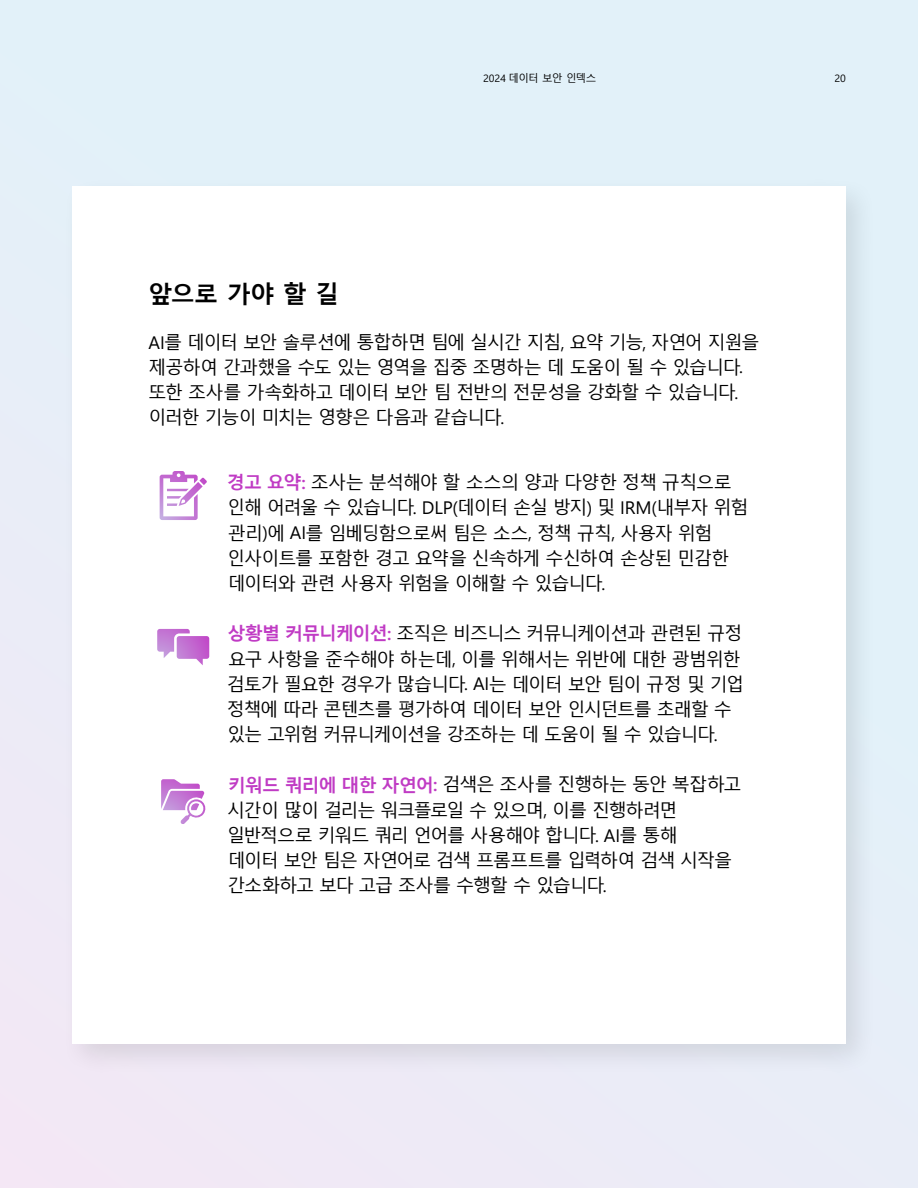
<style>
.page{position:relative;width:918px;height:1188px;background:#fff}
.page>*{position:absolute;margin:0;border:0;box-sizing:border-box;transform-origin:0 0}
.Large_Display_Type{font:700 24px "Malgun Gothic";color:#000}
.Body_copy{font:18px/25.2px "Malgun Gothic";letter-spacing:-.06em;color:#000}
.Large_Display_Type-2{font:18px/25px "Malgun Gothic";letter-spacing:-.065em;color:#000}
.t1{font:10.5px "Malgun Gothic";letter-spacing:-.065em;color:#000}
.t2{font:10.5px "Segoe Sans";color:#000}
.s1{font-family:"Segoe Sans"}
.s2{font-family:"Segoe Sans a 8000"}
.s3{font-weight:700;color:#c03bc4}
.s4{font-family:"Segoe Sans a 8000";color:#c03bc4}
</style>
<div class="page">
<div style="left:0;top:0;width:918px;height:1188px;background:linear-gradient(to right,#e9edf7,#e4f0f8)"></div>
<div style="left:60px;top:174px;width:819px;height:903px;background:#000;opacity:.1"></div>
<div style="left:72px;top:186px;width:774px;height:858px;background:#fff"></div>
<svg style="left:160px;top:471px;width:47px;height:49px"></svg>
<svg style="left:157px;top:629px;width:52px;height:36px"></svg>
<svg style="left:161px;top:779px;width:45px;height:45px"></svg>
<p class="t1" style="left:483px;top:72px;width:115px"><span class="s1">2024</span> 데이터 보안 인덱스</p>
<p class="t2" style="left:834px;top:71px;width:13px">20</p>
<p class="Large_Display_Type" style="left:148px;top:280px;width:192px">앞으로 가야 할 길</p>
<p class="Large_Display_Type-2" style="left:148px;top:331px;width:612px"><span class="s2">AI</span>를 데이터 보안 솔루션에 통합하면 팀에 실시간 지침<span class="s2">,</span> 요약 기능<span class="s2">,</span> 자연어 지원을 제공하여 간과했을 수도 있는 영역을 집중 조명하는 데 도움이 될 수 있습니다<span class="s2">. </span>또한 조사를 가속화하고 데이터 보안 팀 전반의 전문성을 강화할 수 있습니다<span class="s2">. </span>이러한 기능이 미치는 영향은 다음과 같습니다<span class="s2">.</span></p>
<p class="Body_copy" style="left:227px;top:470px;width:523px"><span class="s3">경고 요약</span><span class="s4">:</span> 조사는 분석해야 할 소스의 양과 다양한 정책 규칙으로 인해 어려울 수 있습니다<span class="s2">. DLP(</span>데이터 손실 방지<span class="s2">)</span> 및 <span class="s2">IRM(</span>내부자 위험 관리<span class="s2">)</span>에 <span class="s2">AI</span>를 임베딩함으로써 팀은 소스<span class="s2">,</span> 정책 규칙<span class="s2">,</span> 사용자 위험 인사이트를 포함한 경고 요약을 신속하게 수신하여 손상된 민감한 데이터와 관련 사용자 위험을 이해할 수 있습니다<span class="s2">.</span></p>
<p class="Body_copy" style="left:227px;top:621px;width:519px"><span class="s3">상황별 커뮤니케이션</span><span class="s4">:</span> 조직은 비즈니스 커뮤니케이션과 관련된 규정 요구 사항을 준수해야 하는데<span class="s2">,</span> 이를 위해서는 위반에 대한 광범위한 검토가 필요한 경우가 많습니다<span class="s2">. AI</span>는 데이터 보안 팀이 규정 및 기업 정책에 따라 콘텐츠를 평가하여 데이터 보안 인시던트를 초래할 수 있는 고위험 커뮤니케이션을 강조하는 데 도움이 될 수 있습니다<span class="s2">.</span></p>
<p class="Body_copy" style="left:227px;top:773px;width:516px"><span class="s3">키워드 쿼리에 대한 자연어</span><span class="s4">:</span> 검색은 조사를 진행하는 동안 복잡하고 시간이 많이 걸리는 워크플로일 수 있으며<span class="s2">,</span> 이를 진행하려면 일반적으로 키워드 쿼리 언어를 사용해야 합니다<span class="s2">. AI</span>를 통해<br>데이터 보안 팀은 자연어로 검색 프롬프트를 입력하여 검색 시작을 간소화하고 보다 고급 조사를 수행할 수 있습니다<span class="s2">.</span></p>
</div>
